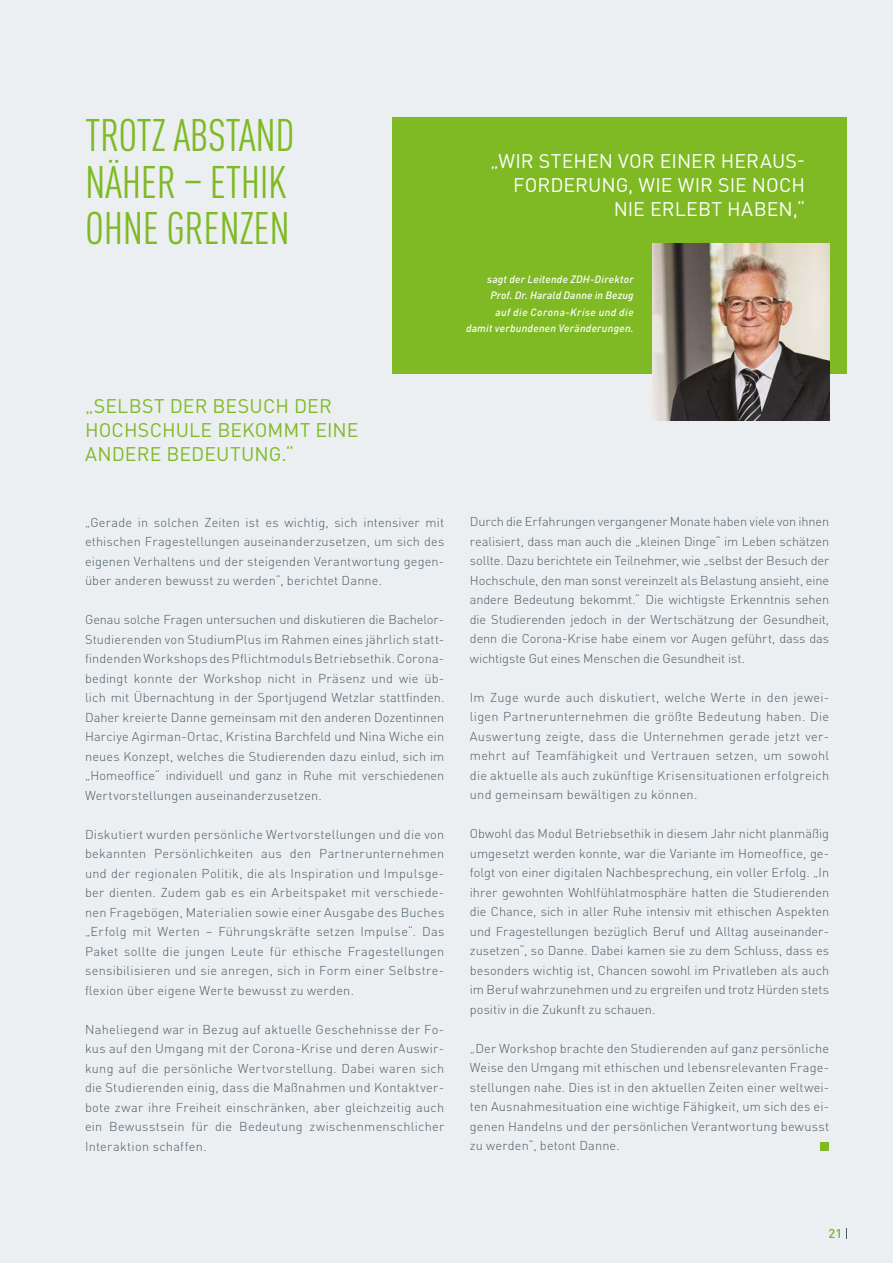
<style>
.page{position:relative;width:893px;height:1263px;background:#eceff1}
.page>*{position:absolute;margin:0;border:0;box-sizing:border-box;transform-origin:0 0}
.t1{font:condensed 45px/46.5px "DIN Pro";letter-spacing:-.01em;color:#7fba25}
.t2{font:19.5px/24px "DIN Pro";letter-spacing:.005em;color:#fff;text-align:right}
.t3{font:19.5px/24px "DIN Pro";letter-spacing:.005em;color:#7fba25}
.t4{font:300 12.75px/19.5px "DIN Pro";letter-spacing:.015em;color:#4b5c66;text-align:justify}
.t5{font:500 12.75px "DIN Pro";color:#7fba25}
.t6{font:italic 500 10.5px/16.5px "DIN Pro";letter-spacing:.02em;color:#fff;text-align:right}
</style>
<div class="page">
<div style="left:829px;top:1229px;width:11px;height:9px;background:#eceff1"></div>
<div style="left:392px;top:117px;width:455px;height:256px;background:#7fba25"></div>
<div style="left:821px;top:1142px;width:8px;height:9px;background:#7fba25"></div>
<img style="left:652px;top:244px;width:177px;height:177px">
<h1 class="t1" style="left:85px;top:109px;width:211px">TROTZ ABSTAND<br>NÄHER – ETHIK<br>OHNE GRENZEN</h1>
<h2 class="t2" style="left:491px;top:149px;width:316px">„WIR STEHEN VOR EINER HERAUS-<br>FORDERUNG, WIE WIR SIE NOCH<br>NIE ERLEBT HABEN,“</h2>
<p class="t6" style="left:466px;top:270px;width:169px">sagt der Leitende ZDH-Direktor<br>Prof. Dr. Harald Danne in Bezug<br>auf die Corona-Krise und die<br>damit verbundenen Veränderungen.</p>
<h2 class="t3" style="left:85px;top:393px;width:275px">„SELBST DER BESUCH DER<br>HOCHSCHULE BEKOMMT EINE<br>ANDERE BEDEUTUNG.“</h2>
<p class="t4" style="left:85px;top:512px;width:361px">„Gerade in solchen Zeiten ist es wichtig, sich intensiver mit ethischen Fragestellungen auseinanderzusetzen, um sich des eigenen Verhaltens und der steigenden Verantwortung gegen&shy;über anderen bewusst zu werden“, berichtet Danne.</p>
<p class="t4" style="left:85px;top:609px;width:361px">Genau solche Fragen untersuchen und diskutieren die Bachelor-Studierenden von StudiumPlus im Rahmen eines jährlich statt&shy;findenden Workshops des Pflichtmoduls Betriebsethik. Corona&shy;bedingt konnte der Workshop nicht in Präsenz und wie üb&shy;lich mit Übernachtung in der Sportjugend Wetzlar stattfinden.<br>Daher kreierte Danne gemeinsam mit den anderen Dozentinnen Harciye Agirman-Ortac, Kristina Barchfeld und Nina Wiche ein neues Konzept, welches die Studierenden dazu einlud, sich im „Homeoffice“ individuell und ganz in Ruhe mit verschiedenen Wertvorstellungen auseinanderzusetzen.</p>
<p class="t4" style="left:85px;top:824px;width:361px">Diskutiert wurden persönliche Wertvorstellungen und die von bekannten Persönlichkeiten aus den Partnerunternehmen und der regionalen Politik, die als Inspiration und Impulsge&shy;ber dienten. Zudem gab es ein Arbeitspaket mit verschiede&shy;nen Fragebögen, Materialien sowie einer Ausgabe des Buches „Erfolg mit Werten – Führungskräfte setzen Impulse“. Das Paket sollte die jungen Leute für ethische Fragestellungen sensibilisieren und sie anregen, sich in Form einer Selbstre&shy;flexion über eigene Werte bewusst zu werden.</p>
<p class="t4" style="left:85px;top:1019px;width:361px">Naheliegend war in Bezug auf aktuelle Geschehnisse der Fo&shy;kus auf den Umgang mit der Corona-Krise und deren Auswir&shy;kung auf die persönliche Wertvorstellung. Dabei waren sich die Studierenden einig, dass die Maßnahmen und Kontaktver&shy;bote zwar ihre Freiheit einschränken, aber gleichzeitig auch ein Bewusstsein für die Bedeutung zwischenmenschlicher Interaktion schaffen.</p>
<p class="t4" style="left:470px;top:511px;width:361px">Durch die Erfahrungen vergangener Monate haben viele von ihnen realisiert, dass man auch die „kleinen Dinge“ im Leben schätzen sollte. Dazu berichtete ein Teilnehmer, wie „selbst der Besuch der Hochschule, den man sonst vereinzelt als Belastung ansieht, eine andere Bedeutung bekommt.“ Die wichtigste Erkenntnis sehen die Studierenden jedoch in der Wertschätzung der Gesundheit, denn die Corona-Krise habe einem vor Augen geführt, dass das wichtigste Gut eines Menschen die Gesundheit ist.</p>
<p class="t4" style="left:470px;top:687px;width:361px">Im Zuge wurde auch diskutiert, welche Werte in den jewei&shy;ligen Partnerunternehmen die größte Bedeutung haben. Die Auswertung zeigte, dass die Unternehmen gerade jetzt ver&shy;mehrt auf Teamfähigkeit und Vertrauen setzen, um sowohl die aktuelle als auch zukünftige Krisensituationen erfolgreich und gemeinsam bewältigen zu können.</p>
<p class="t4" style="left:470px;top:823px;width:361px">Obwohl das Modul Betriebsethik in diesem Jahr nicht planmäßig umgesetzt werden konnte, war die Variante im Homeoffice, ge&shy;folgt von einer digitalen Nachbesprechung, ein voller Erfolg. „In ihrer gewohnten Wohlfühlatmosphäre hatten die Studierenden die Chance, sich in aller Ruhe intensiv mit ethischen Aspekten und Fragestellungen bezüglich Beruf und Alltag auseinander&shy;zusetzen“, so Danne. Dabei kamen sie zu dem Schluss, dass es besonders wichtig ist, Chancen sowohl im Privatleben als auch im Beruf wahrzunehmen und zu ergreifen und trotz Hürden stets positiv in die Zukunft zu schauen.</p>
<p class="t4" style="left:470px;top:1038px;width:361px">„Der Workshop brachte den Studierenden auf ganz persönliche Weise den Umgang mit ethischen und lebensrelevanten Frage&shy;stellungen nahe. Dies ist in den aktuellen Zeiten einer weltwei&shy;ten Ausnahmesituation eine wichtige Fähigkeit, um sich des ei&shy;genen Handelns und der persönlichen Verantwortung bewusst zu werden“, betont Danne.</p>
<p class="t5" style="left:829px;top:1225px;width:15px">21</p>
</div>
